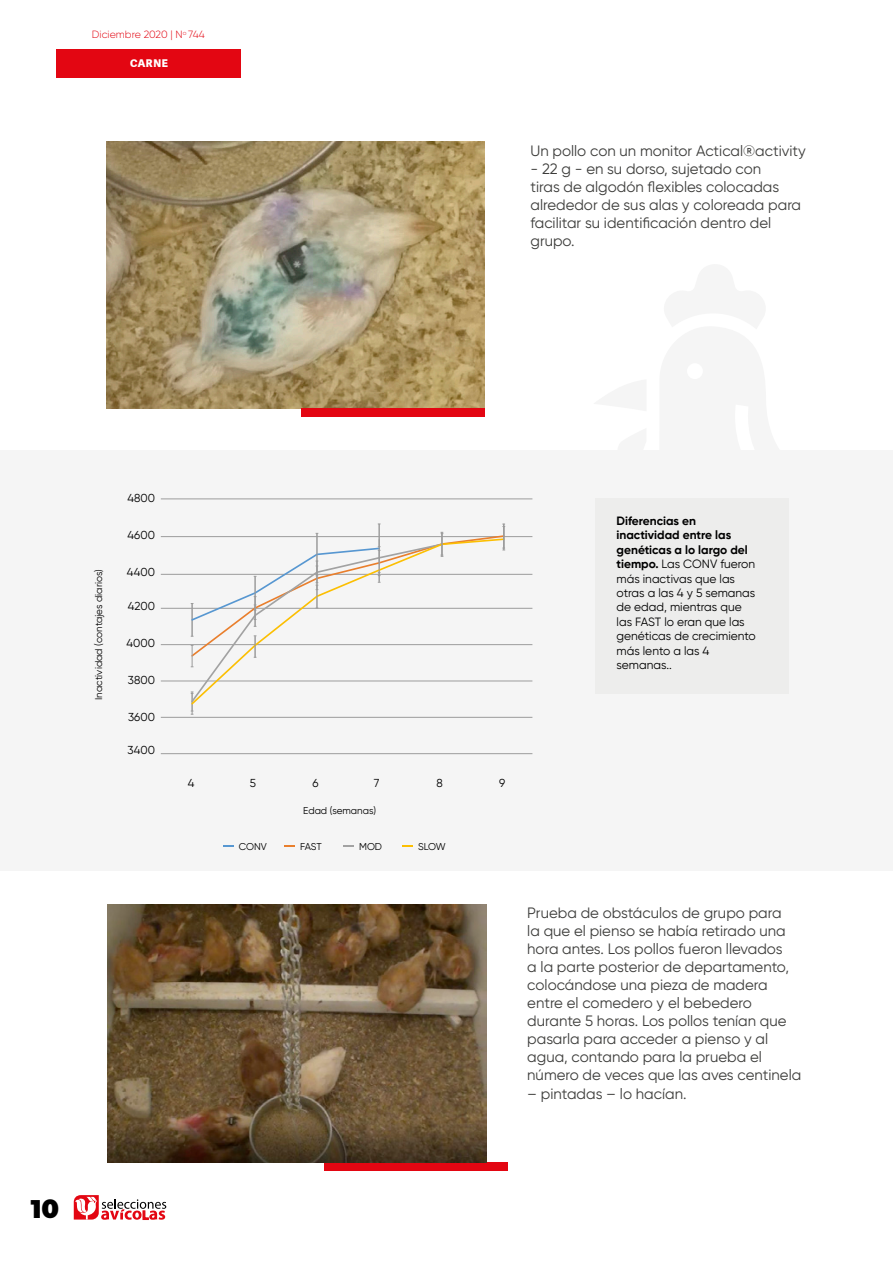
<style>
.page{position:relative;width:893px;height:1263px;background:#fff}
.page>*{position:absolute;margin:0;border:0;box-sizing:border-box;transform-origin:0 0}
.t1{font:900 25.5px "Montserrat";color:#000}
.t2{font:15px/18px "Gilroy";color:#3c3c3a}
.t3{font:12px/14.4px "Gilroy";color:#000}
.t4{font:11.55px "Gilroy";color:#000}
.t5{font:300 10.5px "Gilroy";color:#e30612}
.t6{font:800 10.5px "Adelle Sans";letter-spacing:.05em;color:#fff}
.t7{font:9.9px "Gilroy";color:#000}
.s1{font-weight:700}
</style>
<div class="page">
<div style="left:57px;top:50px;width:184px;height:28px;background:#e30612"></div>
<svg style="left:74px;top:1195px;width:92px;height:25px"></svg>
<div style="left:0;top:451px;width:893px;height:420px;background:#f5f5f5"></div>
<div style="left:595px;top:499px;width:194px;height:195px;background:#ededec"></div>
<div style="left:324px;top:1162px;width:183px;height:8px;background:#e30612"></div>
<img style="left:106px;top:141px;width:379px;height:267px">
<hr style="left:161px;top:753px;width:371px;height:1px;background:#9c9c9c">
<hr style="left:161px;top:717px;width:371px;height:1px;background:#9c9c9c">
<hr style="left:161px;top:681px;width:371px;height:1px;background:#9c9c9c">
<hr style="left:161px;top:644px;width:371px;height:1px;background:#9c9c9c">
<hr style="left:161px;top:608px;width:371px;height:1px;background:#9c9c9c">
<hr style="left:161px;top:574px;width:371px;height:1px;background:#9c9c9c">
<hr style="left:161px;top:536px;width:371px;height:1px;background:#9c9c9c">
<hr style="left:161px;top:499px;width:371px;height:1px;background:#9c9c9c">
<svg style="left:190px;top:524px;width:316px;height:191px"></svg>
<img style="left:107px;top:904px;width:379px;height:258px">
<div style="left:301px;top:408px;width:184px;height:9px;background:#e30612"></div>
<p class="t5" style="left:92px;top:28px;width:114px">Diciembre 2020 | N<sup>o</sup> 744</p>
<p class="t6" style="left:130px;top:57px;width:39px">CARNE</p>
<p class="t2" style="left:530px;top:141px;width:277px">Un pollo con un monitor Actical®activity</p>
<p class="t2" style="left:530px;top:159px;width:272px">- 22 g - en su dorso, sujetado con<br>tiras de algodón flexibles colocadas alrededor de sus alas y coloreada para facilitar su identificación dentro del grupo.</p>
<p class="t7" style="left:93px;top:700px;width:132px;rotate:-90deg">Inactividad (contajes diarios)</p>
<p class="t4" style="left:127px;top:491px;width:29px">4800</p>
<p class="t4" style="left:127px;top:528px;width:29px">4600</p>
<p class="t4" style="left:127px;top:565px;width:30px">4400</p>
<p class="t4" style="left:128px;top:598px;width:29px">4200</p>
<p class="t4" style="left:126px;top:635px;width:30px">4000</p>
<p class="t4" style="left:128px;top:672px;width:29px">3800</p>
<p class="t4" style="left:128px;top:709px;width:28px">3600</p>
<p class="t4" style="left:127px;top:743px;width:29px">3400</p>
<p class="t3" style="left:617px;top:513px;width:141px"><span class="s1">Diferencias en inactividad entre las genéticas a lo largo del tiempo.</span> Las CONV fueron más inactivas que las otras a las 4 y 5 semanas de edad, mientras que las FAST lo eran que las genéticas de crecimiento más lento a las 4 semanas..</p>
<p class="t4" style="left:188px;top:776px;width:8px">4</p>
<p class="t4" style="left:250px;top:776px;width:8px">5</p>
<p class="t4" style="left:313px;top:776px;width:8px">6</p>
<p class="t4" style="left:374px;top:776px;width:7px">7</p>
<p class="t4" style="left:437px;top:776px;width:8px">8</p>
<p class="t4" style="left:499px;top:776px;width:8px">9</p>
<p class="t7" style="left:303px;top:805px;width:74px">Edad (semanas)</p>
<p class="t7" style="left:239px;top:840px;width:30px">CONV</p>
<p class="t7" style="left:300px;top:840px;width:23px">FAST</p>
<p class="t7" style="left:359px;top:840px;width:25px">MOD</p>
<p class="t7" style="left:418px;top:840px;width:29px">SLOW</p>
<p class="t2" style="left:527px;top:904px;width:276px">Prueba de obstáculos de grupo para<br>la que el pienso se había retirado una hora antes. Los pollos fueron llevados<br>a la parte posterior de departamento, colocándose una pieza de madera entre el comedero y el bebedero durante 5 horas. Los pollos tenían que pasarla para acceder a pienso y al agua, contando para la prueba el número de veces que las aves centinela</p>
<p class="t2" style="left:527px;top:1084px;width:161px">– pintadas – lo hacían.</p>
<h1 class="t1" style="left:31px;top:1189px;width:30px">10</h1>
</div>
